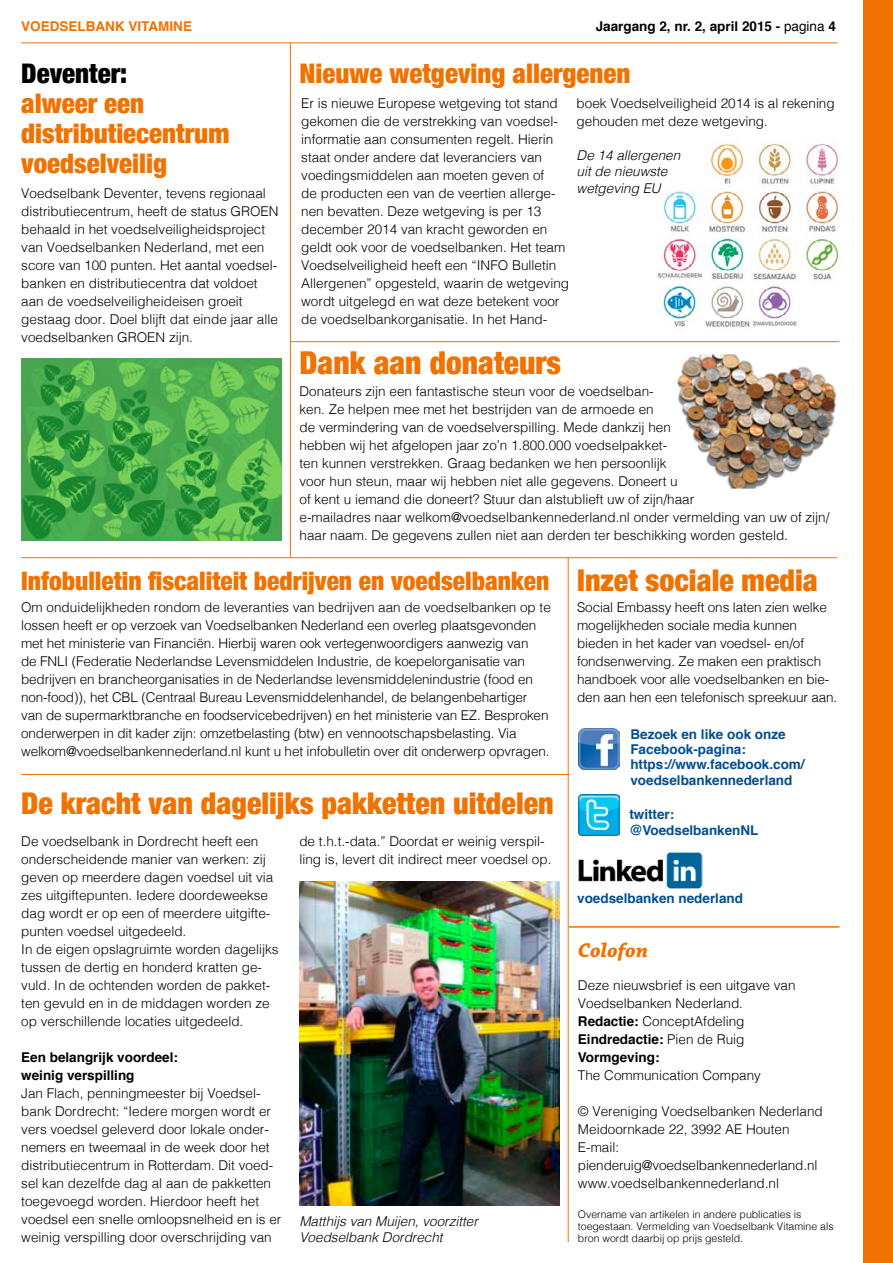
<style>
.page{position:relative;width:893px;height:1263px;background:#fff}
.page>*{position:absolute;margin:0;border:0;box-sizing:border-box;transform-origin:0 0}
.t1{font:900 condensed 31.5px "Helvetica Neue";color:#f07200}
.t2{font:900 condensed 30px "Helvetica Neue";color:#f07200}
.t3{font:900 condensed 27px/30px "Helvetica Neue";color:#f07200}
.t4{font:900 condensed 27px "Helvetica Neue";color:#000}
.t5{font:900 condensed 25.5px "Helvetica Neue";color:#f07200}
.t6{font:italic 700 21px "Chaparral Pro";color:#f07200}
.t7{font:300 13.5px/18px "Helvetica";color:#000}
.t8{font:700 13.5px/15px "Helvetica";color:#004e92}
.t9{font:italic 300 13.5px/16.5px "Helvetica";color:#000}
.t10{font:700 13.5px/18px "Helvetica";color:#000}
.t11{font:700 13.5px "Helvetica";color:#f07200}
.t12{font:300 10.5px/12px "Helvetica";color:#000}
.s1{font-weight:400}
.s2{font-weight:700}
</style>
<div class="page">
<hr style="left:21px;top:43px;width:817px;height:1px;background:#f07200">
<div style="left:863px;top:0;width:30px;height:1263px;background:#f07200"></div>
<img style="left:299px;top:881px;width:260px;height:324px">
<img style="left:21px;top:359px;width:260px;height:181px">
<img style="left:677px;top:354px;width:160px;height:135px">
<hr style="left:569px;top:926px;width:270px;height:2px;background:#f07200">
<img style="left:578px;top:729px;width:42px;height:41px">
<img style="left:578px;top:794px;width:42px;height:42px">
<img style="left:578px;top:851px;width:124px;height:38px">
<hr style="left:21px;top:557px;width:816px;height:1px;background:#f07500">
<hr style="left:291px;top:341px;width:548px;height:1px;background:#f07500">
<hr style="left:21px;top:774px;width:548px;height:1px;background:#f07500">
<img style="left:658px;top:141px;width:182px;height:187px">
<hr style="left:290px;top:43px;width:1px;height:515px;background:#f07200">
<hr style="left:568px;top:558px;width:1px;height:684px;background:#f07200">
<p class="t11" style="left:21px;top:16px;width:172px">VOEDSELBANK VITAMINE</p>
<p class="t10" style="left:596px;top:18px;width:242px">Jaargang 2, nr. 2, april 2015 - <span class="s1">pagina</span> 4</p>
<h3 class="t4" style="left:21px;top:51px;width:108px">Deventer:</h3>
<h3 class="t3" style="left:21px;top:86px;width:210px">alweer een distributiecentrum voedselveilig</h3>
<p class="t7" style="left:21px;top:183px;width:259px">Voedselbank Deventer, tevens regionaal distributiecentrum, heeft de status GROEN behaald in het voedselveiligheidsproject van Voedselbanken Nederland, met een score van 100 punten. Het aantal voedsel&shy;banken en distributiecentra dat voldoet aan de voedselveiligheideisen groeit gestaag door. Doel blijft dat einde jaar alle voedselbanken GROEN zijn.</p>
<h3 class="t3" style="left:300px;top:56px;width:333px">Nieuwe wetgeving allergenen</h3>
<p class="t7" style="left:301px;top:93px;width:269px">Er is nieuwe Europese wetgeving tot stand gekomen die de verstrekking van voedsel&shy;informatie aan consumenten regelt. Hierin staat onder andere dat leveranciers van voedingsmiddelen aan moeten geven of<br>de producten een van de veertien allerge&shy;nen bevatten. Deze wetgeving is per 13 december 2014 van kracht geworden en geldt ook voor de voedselbanken. Het team Voedselveiligheid heeft een “INFO Bulletin Allergenen” opgesteld, waarin de wetgeving wordt uitgelegd en wat deze betekent voor de voedselbankorganisatie. In het Hand-</p>
<p class="t7" style="left:577px;top:93px;width:260px">boek Voedselveiligheid 2014 is al rekening gehouden met deze wetgeving.</p>
<p class="t9" style="left:577px;top:146px;width:105px">De 14 allergenen uit de nieuwste wetgeving EU</p>
<h1 class="t1" style="left:300px;top:337px;width:263px">Dank aan donateurs</h1>
<p class="t7" style="left:300px;top:381px;width:531px">Donateurs zijn een fantastische steun voor de voedselban-<br>ken. Ze helpen mee met het bestrijden van de armoede en<br>de vermindering van de voedselverspilling. Mede dankzij hen<br>hebben wij het afgelopen jaar zo’n 1.800.000 voedselpakket-<br>ten kunnen verstrekken. Graag bedanken we hen persoonlijk<br>voor hun steun, maar wij hebben niet alle gegevens. Doneert u<br>of kent u iemand die doneert? Stuur dan alstublieft uw of zijn/haar<br>e-mailadres naar welkom@voedselbankennederland.nl onder vermelding van uw of zijn/ haar naam. De gegevens zullen niet aan derden ter beschikking worden gesteld.</p>
<h3 class="t5" style="left:21px;top:559px;width:530px">Infobulletin fiscaliteit bedrijven en voedselbanken</h3>
<p class="t7" style="left:21px;top:597px;width:531px">Om onduidelijkheden rondom de leveranties van bedrijven aan de voedselbanken op te lossen heeft er op verzoek van Voedselbanken Nederland een overleg plaatsgevonden met het ministerie van Financiën. Hierbij waren ook vertegenwoordigers aanwezig van<br>de FNLI (Federatie Nederlandse Levensmiddelen Industrie, de koepelorganisatie van bedrijven en brancheorganisaties in de Nederlandse levensmiddelenindustrie (food en non-food)), het CBL (Centraal Bureau Levensmiddelenhandel, de belangenbehartiger van de supermarktbranche en foodservicebedrijven) en het ministerie van EZ. Besproken onderwerpen in dit kader zijn: omzetbelasting (btw) en vennootschapsbelasting. Via welkom@voedselbankennederland.nl kunt u het infobulletin over dit onderwerp opvragen.</p>
<h2 class="t2" style="left:21px;top:779px;width:534px">De kracht van dagelijks pakketten uitdelen</h2>
<p class="t7" style="left:21px;top:831px;width:259px">De voedselbank in Dordrecht heeft een onderscheidende manier van werken: zij geven op meerdere dagen voedsel uit via zes uitgiftepunten. Iedere doordeweekse dag wordt er op een of meerdere uitgifte&shy;punten voedsel uitgedeeld.<br>In de eigen opslagruimte worden dagelijks tussen de dertig en honderd kratten ge&shy;vuld. In de ochtenden worden de pakket&shy;ten gevuld en in de middagen worden ze op verschillende locaties uitgedeeld.</p>
<p class="t10" style="left:21px;top:1048px;width:158px">Een belangrijk voordeel: weinig verspilling</p>
<p class="t7" style="left:21px;top:1083px;width:262px">Jan Flach, penningmeester bij Voedsel&shy;bank Dordrecht: “Iedere morgen wordt er vers voedsel geleverd door lokale onder&shy;nemers en tweemaal in de week door het distributiecentrum in Rotterdam. Dit voed&shy;sel kan dezelfde dag al aan de pakketten toegevoegd worden. Hierdoor heeft het voedsel een snelle omloopsnelheid en is er weinig verspilling door overschrijding van</p>
<p class="t7" style="left:299px;top:831px;width:254px">de t.h.t.-data.” Doordat er weinig verspil&shy;ling is, levert dit indirect meer voedsel op.</p>
<p class="t9" style="left:299px;top:1212px;width:180px">Matthijs van Muijen, voorzitter<br>Voedselbank Dordrecht</p>
<h2 class="t2" style="left:577px;top:556px;width:242px">Inzet sociale media</h2>
<p class="t7" style="left:577px;top:597px;width:262px">Social Embassy heeft ons laten zien welke mogelijkheden sociale media kunnen bieden in het kader van voedsel- en/of fondsenwerving. Ze maken een praktisch handboek voor alle voedselbanken en bie&shy;den aan hen een telefonisch spreekuur aan.</p>
<p class="t8" style="left:630px;top:727px;width:176px">Bezoek en like ook onze<br>Facebook-pagina: https://www.facebook.com/</p>
<p class="t8" style="left:630px;top:773px;width:164px">voedselbankennederland</p>
<p class="t8" style="left:629px;top:806px;width:131px;line-height:16.5px">twitter: @VoedselbankenNL</p>
<p class="t8" style="left:577px;top:891px;width:167px">voedselbanken nederland</p>
<h3 class="t6" style="left:578px;top:937px;width:72px">Colofon</h3>
<p class="t7" style="left:578px;top:975px;width:219px">Deze nieuwsbrief is een uitgave van<br>Voedselbanken Nederland.<br><span class="s2">Redactie:</span> ConceptAfdeling<br><span class="s2">Eindredactie:</span> Pien de Ruig<br><span class="s2">Vormgeving:</span></p>
<p class="t7" style="left:578px;top:1065px;width:185px">The Communication Company</p>
<p class="t7" style="left:578px;top:1101px;width:246px">© Vereniging Voedselbanken Nederland<br>Meidoornkade 22, 3992 AE Houten<br>E-mail: pienderuig@voedselbankennederland.nl www.voedselbankennederland.nl</p>
<p class="t12" style="left:578px;top:1208px;width:257px">Overname van artikelen in andere publicaties is toegestaan. Vermelding van Voedselbank Vitamine als bron wordt daarbij op prijs gesteld.</p>
</div>
